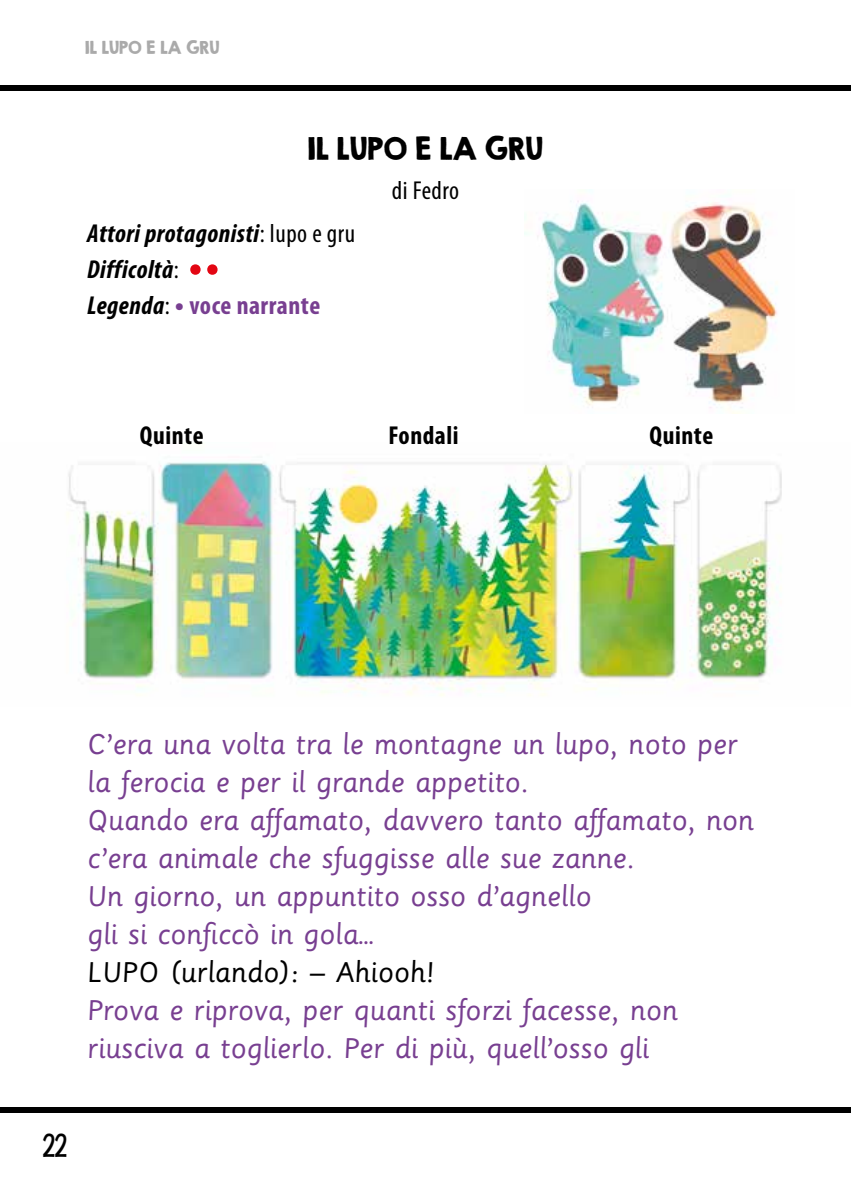
<style>
.page{position:relative;width:851px;height:1191px;background:#fff}
.page>*{position:absolute;margin:0;border:0;box-sizing:border-box;transform-origin:0 0}
.t1{font:32px/38px "Sassoon Primary Std";color:#783f91}
.t2{font:32px "Sassoon Primary Std";color:#000}
.t3{font:28px "KG Second Chances Solid";color:#000}
.t4{font:italic 700 condensed 26px/36px "Myriad Pro";letter-spacing:.02em;color:#000}
.t5{font:700 condensed 26px "Myriad Pro";letter-spacing:.02em;color:#000}
.t6{font:condensed 26px "Myriad Pro";letter-spacing:.02em;color:#000}
.t7{font:24px "KG She Persisted";color:#000}
.t8{font:16px "KG Second Chances Solid";color:#aaa}
.s1{font-weight:400;font-style:normal}
.s2{font-weight:400;font-style:normal;font-size:54px;color:#e30613}
.s3{font-weight:400;font-style:normal;font-size:36px;color:#783f91}
.s4{font-style:normal;color:#783f91}
</style>
<div class="page">
<div style="left:0;top:1107px;width:850px;height:5px;background:#000"></div>
<div style="left:0;top:85px;width:850px;height:5px;background:#000"></div>
<img style="left:67px;top:462px;width:715px;height:234px">
<img style="left:524px;top:189px;width:254px;height:225px">
<p class="t8" style="left:85px;top:38px;width:136px">IL LUPO E LA GRU</p>
<p class="t3" style="left:308px;top:131px;width:237px">IL LUPO E LA GRU</p>
<p class="t6" style="left:392px;top:176px;width:69px">di Fedro</p>
<p class="t4" style="left:87px;top:215px;width:269px">Attori protagonisti<span class="s1">: lupo e gru<br></span>Difficoltà<span class="s1">:</span> <span class="s2">• •<br></span>Legenda<span class="s1">:</span> <span class="s3">•</span> <span class="s4">voce narrante</span></p>
<p class="t5" style="left:140px;top:420px;width:65px">Quinte</p>
<p class="t5" style="left:388px;top:420px;width:72px">Fondali</p>
<p class="t5" style="left:649px;top:420px;width:65px">Quinte</p>
<p class="t1" style="left:87px;top:724px;width:668px">C’era una volta tra le montagne un lupo, noto per la ferocia e per il grande appetito.<br>Quando era affamato, davvero tanto affamato, non c’era animale che sfuggisse alle sue zanne.<br>Un giorno, un appuntito osso d’agnello<br>gli si conficcò in gola…</p>
<p class="t2" style="left:87px;top:954px;width:348px">LUPO (urlando): – Ahiooh!</p>
<p class="t1" style="left:87px;top:990px;width:592px">Prova e riprova, per quanti sforzi facesse, non riusciva a toglierlo. Per di più, quell’osso gli</p>
<p class="t7" style="left:43px;top:1127px;width:26px">22</p>
</div>
